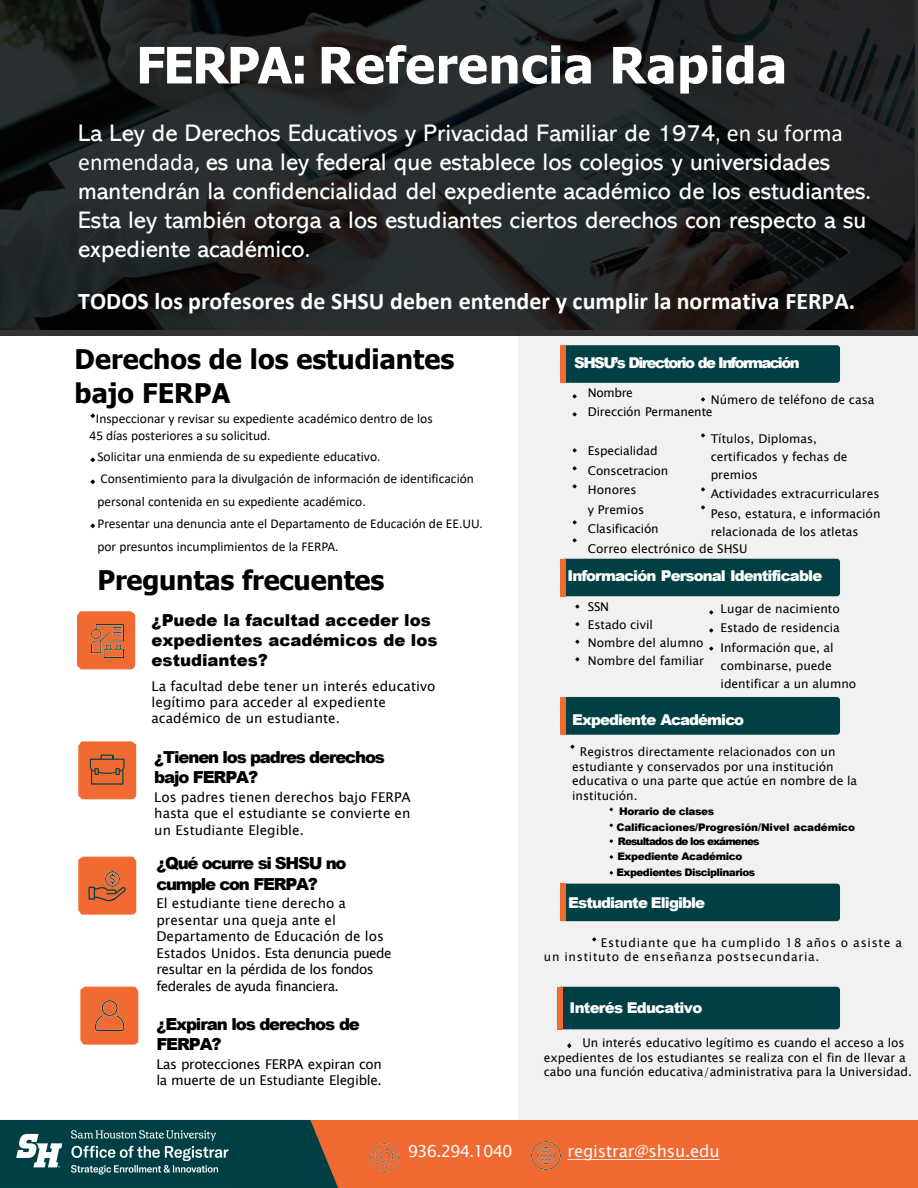
<style>
.page{position:relative;width:918px;height:1188px;background:#fff}
.page>*{position:absolute;margin:0;border:0;box-sizing:border-box;transform-origin:0 0}
.t1{font:700 50.25px "Tahoma";letter-spacing:.01em;color:#fff}
.t2{font:700 27px/34px "Tahoma";color:#000}
.t3{font:24px/28.8px "Abadi";color:#fff}
.t4{font:700 24px "Calibri";color:#fff}
.t5{font:900 16.5px/20.1px "Arial";letter-spacing:-.065em;color:#000}
.t6{font:900 16.5px/19.8px "Arial";letter-spacing:-.005em;color:#000}
.t7{font:16.5px "Lucida Sans Unicode";letter-spacing:-.015em;color:#fafafa}
.t8{font:16.5px "Lucida Sans Unicode";letter-spacing:-.055em;color:#fafafa}
.t9{font:900 15px "Arial";letter-spacing:-.065em;color:#fff}
.t10{font:900 15px "Arial";letter-spacing:-.11em;color:#fff}
.t11{font:13.5px/16.5px "Lucida Sans Unicode";color:#000}
.t12{font:13.5px/22.5px "Calibri";color:#000}
.t13{font:13.5px/16.5px "Lucida Sans Unicode";letter-spacing:-.025em;color:#000}
.t14{font:12px/19.5px "Lucida Sans Unicode";color:#000}
.t15{font:12px/14.4px "Lucida Sans Unicode";letter-spacing:.06em;color:#000}
.t16{font:12px/19.5px "Lucida Sans Unicode";letter-spacing:-.02em;color:#000}
.t17{font:900 10.5px/15.5px "Arial";letter-spacing:-.03em;color:#000}
.t18{font:900 10.5px/14.7px "Arial";letter-spacing:-.08em;color:#000}
.s1{font-family:"Calibri"}
</style>
<div class="page">
<div style="left:519px;top:0;width:399px;height:1120px;background:#f1f1f1"></div>
<div style="left:234px;top:1120px;width:684px;height:68px;background:#f16a32"></div>
<svg style="left:272px;top:1120px;width:66px;height:68px"></svg>
<img style="left:532px;top:1142px;width:28px;height:28px">
<img style="left:370px;top:1143px;width:28px;height:28px">
<div style="left:565px;top:697px;width:275px;height:38px;background:#004045"></div>
<div style="left:560px;top:697px;width:5px;height:38px;background:#f16a32"></div>
<div style="left:565px;top:345px;width:275px;height:38px;background:#004045"></div>
<div style="left:80px;top:987px;width:58px;height:58px;background:#f16a32"></div>
<div style="left:560px;top:345px;width:5px;height:38px;background:#f16a32"></div>
<img style="left:95px;top:1001px;width:28px;height:30px">
<svg style="left:78px;top:741px;width:58px;height:58px;background:#e16936"></svg>
<div style="left:0;top:0;width:918px;height:335px;background:#000;opacity:.8"></div>
<svg style="left:78px;top:857px;width:58px;height:58px;background:#e36b38"></svg>
<div style="left:565px;top:884px;width:275px;height:37px;background:#004045"></div>
<div style="left:560px;top:884px;width:5px;height:37px;background:#f16a32"></div>
<div style="left:565px;top:559px;width:275px;height:37px;background:#004045"></div>
<div style="left:560px;top:559px;width:5px;height:37px;background:#f16a32"></div>
<img style="left:0;top:1119px;width:272px;height:69px">
<div style="left:77px;top:611px;width:58px;height:58px;background:#f16a32"></div>
<img style="left:91px;top:625px;width:32px;height:32px">
<svg style="left:570px;top:745px;width:5px;height:4px"></svg>
<svg style="left:573px;top:538px;width:4px;height:4px"></svg>
<svg style="left:573px;top:520px;width:4px;height:4px"></svg>
<svg style="left:573px;top:484px;width:4px;height:4px"></svg>
<svg style="left:573px;top:466px;width:4px;height:4px"></svg>
<svg style="left:573px;top:448px;width:4px;height:4px"></svg>
<svg style="left:573px;top:412px;width:4px;height:4px"></svg>
<svg style="left:573px;top:394px;width:4px;height:4px"></svg>
<svg style="left:91px;top:524px;width:4px;height:4px"></svg>
<svg style="left:91px;top:480px;width:4px;height:4px"></svg>
<svg style="left:91px;top:458px;width:4px;height:4px"></svg>
<svg style="left:91px;top:414px;width:4px;height:4px"></svg>
<svg style="left:575px;top:657px;width:4px;height:4px"></svg>
<svg style="left:575px;top:640px;width:4px;height:4px"></svg>
<svg style="left:575px;top:622px;width:4px;height:4px"></svg>
<svg style="left:575px;top:605px;width:4px;height:4px"></svg>
<svg style="left:592px;top:937px;width:4px;height:4px"></svg>
<svg style="left:610px;top:855px;width:3px;height:4px"></svg>
<svg style="left:701px;top:505px;width:4px;height:4px"></svg>
<svg style="left:701px;top:487px;width:4px;height:4px"></svg>
<svg style="left:701px;top:433px;width:4px;height:4px"></svg>
<svg style="left:701px;top:397px;width:4px;height:4px"></svg>
<svg style="left:709px;top:647px;width:4px;height:4px"></svg>
<svg style="left:709px;top:628px;width:4px;height:4px"></svg>
<svg style="left:709px;top:610px;width:4px;height:4px"></svg>
<div style="left:562px;top:987px;width:278px;height:42px;background:#004045"></div>
<div style="left:557px;top:987px;width:5px;height:42px;background:#f16a32"></div>
<svg style="left:567px;top:1043px;width:4px;height:5px"></svg>
<svg style="left:568px;top:1159px;width:152px;height:1px"></svg>
<h1 class="t1" style="left:136px;top:30px;width:653px">FERPA: Referencia Rapida</h1>
<p class="t3" style="left:78px;top:119px;width:794px">La Ley de Derechos Educativos y Privacidad Familiar de 1974, <span class="s1">en su forma enmendada,</span> es una ley federal que establece los colegios y universidades mantendrán la confidencialidad del expediente académico de los estudiantes.<br>Esta ley también otorga a los estudiantes ciertos derechos con respecto a su expediente académico.</p>
<h3 class="t4" style="left:78px;top:284px;width:779px">TODOS los profesores de SHSU deben entender y cumplir la normativa FERPA.</h3>
<h2 class="t2" style="left:75px;top:343px;width:381px">Derechos de los estudiantes bajo FERPA</h2>
<p class="t12" style="left:90px;top:409px;width:345px;line-height:17.7px;text-indent:6px">Inspeccionar y revisar su expediente académico dentro de los<br>45 días posteriores a su solicitud.</p>
<p class="t12" style="left:97px;top:445px;width:387px">Solicitar una enmienda de su expediente educativo.<br>Consentimiento para la divulgación de información de identificación personal contenida en su expediente académico.<br>Presentar una denuncia ante el Departamento de Educación de EE.UU. por presuntos incumplimientos de la FERPA.</p>
<h2 class="t2" style="left:97px;top:565px;width:288px">Preguntas frecuentes</h2>
<h3 class="t6" style="left:152px;top:610px;width:288px">¿Puede la facultad acceder los expedientes académicos de los estudiantes?</h3>
<p class="t11" style="left:152px;top:678px;width:285px">La facultad debe tener un interés educativo legítimo para acceder al expediente académico de un estudiante.</p>
<h3 class="t5" style="left:154px;top:746px;width:232px">¿Tienen los padres derechos bajo FERPA?</h3>
<p class="t11" style="left:154px;top:789px;width:258px;text-align:justify">Los padres tienen derechos bajo FERPA hasta que el estudiante se convierte en un Estudiante Elegible.</p>
<h3 class="t5" style="left:156px;top:853px;width:192px">¿Qué ocurre si SHSU no cumple con FERPA?</h3>
<p class="t11" style="left:156px;top:895px;width:237px">El estudiante tiene derecho a presentar una queja ante el<br>Departamento de Educación de los<br>Estados Unidos. Esta denuncia puede resultar en la pérdida de los fondos federales de ayuda financiera.</p>
<h3 class="t5" style="left:156px;top:1014px;width:205px">¿Expiran los derechos de<br>FERPA?</h3>
<p class="t13" style="left:156px;top:1056px;width:227px">Las protecciones FERPA expiran con la muerte de un Estudiante Elegible.</p>
<p class="t10" style="left:574px;top:352px;width:227px">SHSU’s Directorio de Información</p>
<p class="t16" style="left:588px;top:383px;width:126px">Nombre<br>Dirección Permanente</p>
<p class="t14" style="left:588px;top:441px;width:161px">Especialidad<br>Conscetracion<br>Honores<br>y Premios<br>Clasificación<br>Correo electrónico de SHSU</p>
<p class="t14" style="left:711px;top:390px;width:165px">Número de teléfono de casa</p>
<p class="t14" style="left:711px;top:429px;width:139px;line-height:18px">Títulos, Diplomas, certificados y fechas de premios</p>
<p class="t14" style="left:711px;top:484px;width:171px">Actividades extracurriculares<br>Peso, estatura, e información</p>
<p class="t14" style="left:711px;top:522px;width:149px">relacionada de los atletas</p>
<p class="t9" style="left:568px;top:565px;width:256px">Información Personal Identificable</p>
<p class="t14" style="left:588px;top:598px;width:118px;line-height:17.7px">SSN<br>Estado civil<br>Nombre del alumno<br>Nombre del familiar</p>
<p class="t14" style="left:721px;top:599px;width:121px;text-align:justify">Lugar de nacimiento Estado de residencia Información que, al</p>
<p class="t14" style="left:721px;top:657px;width:137px;line-height:18.1px">combinarse, puede identificar a un alumno</p>
<p class="t9" style="left:572px;top:708px;width:174px">Expediente Académico</p>
<p class="t14" style="left:572px;top:745px;width:287px;line-height:14.4px;text-indent:8px">Registros directamente relacionados con un estudiante y conservados por una institución educativa o una parte que actúe en nombre de la institución.</p>
<p class="t17" style="left:617px;top:804px;width:240px">Horario de clases<br>Calificaciones/Progresión/Nivel académico</p>
<p class="t18" style="left:617px;top:834px;width:144px">Resultados de los exámenes<br>Expediente Académico</p>
<p class="t17" style="left:617px;top:864px;width:140px">Expedientes Disciplinarios</p>
<p class="t9" style="left:568px;top:892px;width:139px">Estudiante Eligible</p>
<p class="t15" style="left:544px;top:936px;width:360px;text-indent:57px">Estudiante que ha cumplido 18 años o asiste a un instituto de enseñanza postsecundaria.</p>
<p class="t9" style="left:570px;top:997px;width:134px">Interés Educativo</p>
<p class="t14" style="left:544px;top:1036px;width:370px;line-height:14.2px;text-indent:39px">Un interés educativo legítimo es cuando el acceso a los expedientes de los estudiantes se realiza con el fin de llevar a cabo una función educativa/administrativa para la Universidad.</p>
<h3 class="t8" style="left:408px;top:1138px;width:106px">936.294.1040</h3>
<h3 class="t7" style="left:568px;top:1138px;width:154px">registrar@shsu.edu</h3>
</div>
